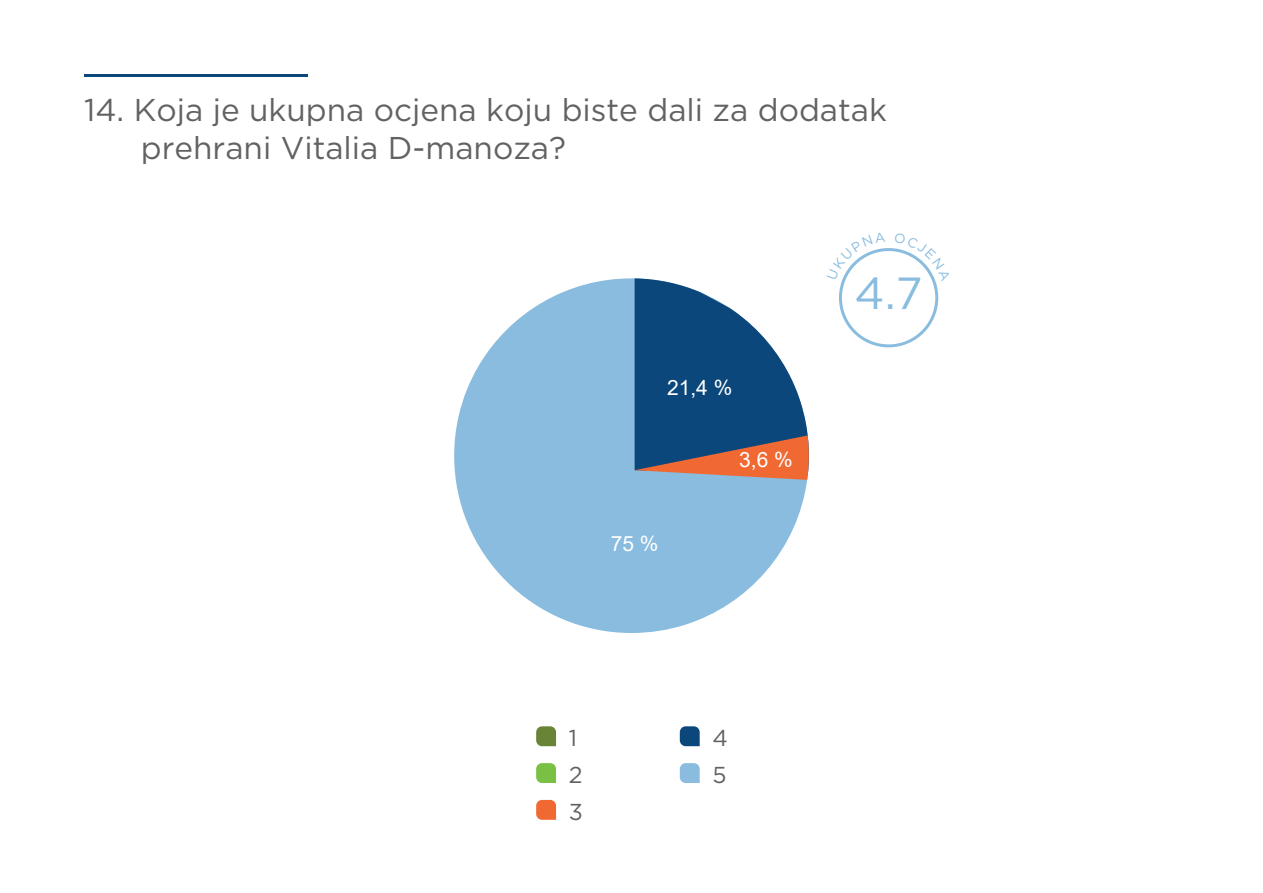
<style>
.page{position:relative;width:1263px;height:893px;background:#fff}
.page>*{position:absolute;margin:0;border:0;box-sizing:border-box;transform-origin:0 0}
.t1{font:45px "Gotham";color:#89bcdf}
.t2{font:31.5px/37.8px "Gotham";color:#636263}
.t3{font:22.95px/36.8px "Gotham";color:#636263}
.t4{font:21px "Arial";color:#fff}
</style>
<div class="page">
<hr style="left:84px;top:74px;width:224px;height:3px;background:#0c477b">
<svg style="left:536px;top:726px;width:20px;height:20px"></svg>
<svg style="left:536px;top:763px;width:20px;height:20px"></svg>
<svg style="left:536px;top:800px;width:20px;height:20px"></svg>
<svg style="left:680px;top:726px;width:20px;height:20px"></svg>
<svg style="left:680px;top:763px;width:20px;height:20px"></svg>
<svg style="left:454px;top:278px;width:353px;height:355px;fill:#89bcdf"></svg>
<div style="left:839px;top:248px;width:99px;height:99px;border:3px solid #89bcdf;border-radius:50%"></div>
<svg style="left:635px;top:278px;width:174px;height:202px"></svg>
<svg style="left:842px;top:248px;width:43px;height:32px"></svg>
<svg style="left:894px;top:248px;width:42px;height:33px"></svg>
<p class="t2" style="left:141px;top:90px;width:748px;text-indent:-57px">14. Koja je ukupna ocjena koju biste dali za dodatak prehrani Vitalia D-manoza?</p>
<p class="t4" style="left:667px;top:373px;width:67px">21,4 %</p>
<p class="t4" style="left:739px;top:445px;width:55px">3,6 %</p>
<p class="t4" style="left:611px;top:530px;width:49px">75 %</p>
<h1 class="t1" style="left:855px;top:264px;width:69px">4.7</h1>
<p class="t3" style="left:569px;top:719px;width:16px">1<br>2<br>3</p>
<p class="t3" style="left:712px;top:719px;width:17px">4<br>5</p>
</div>
